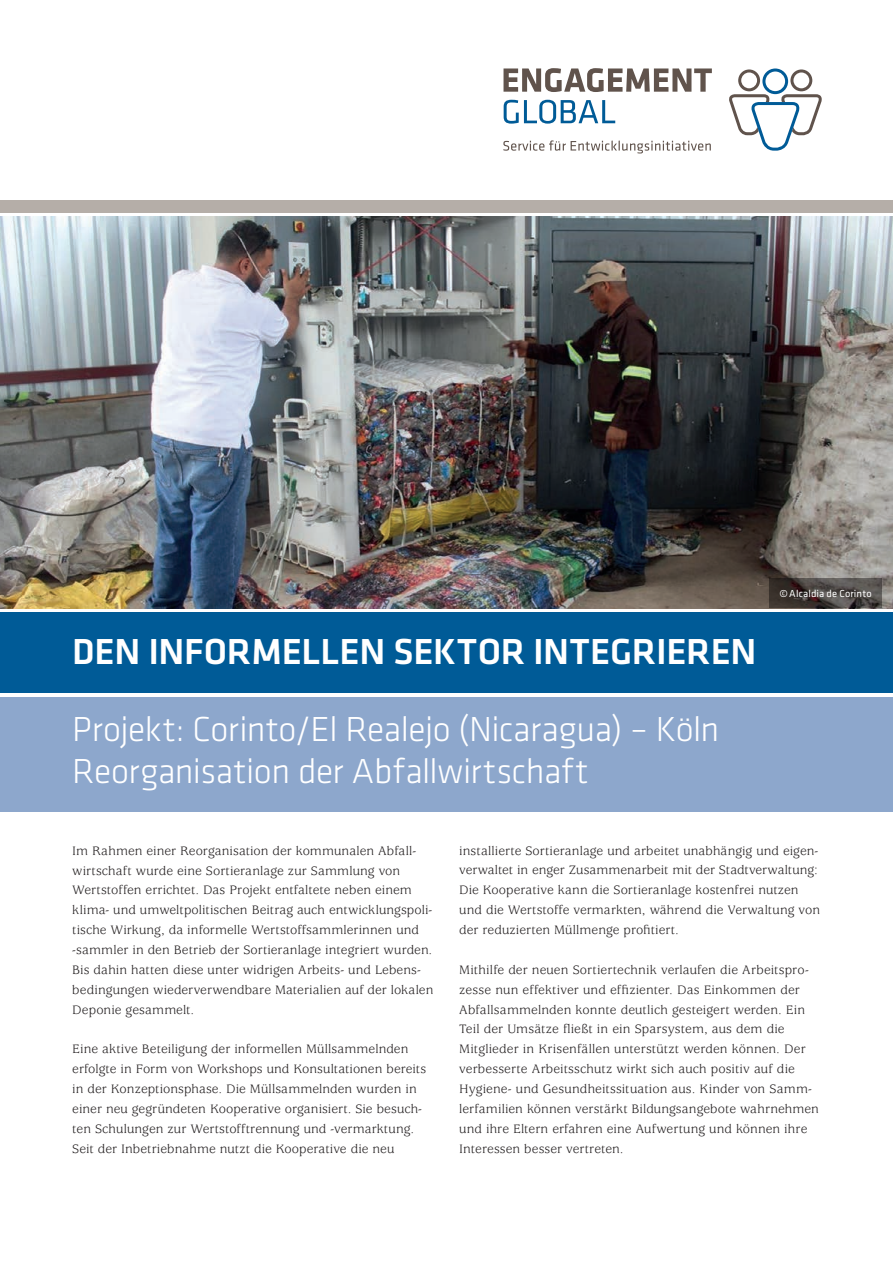
<style>
.page{position:relative;width:893px;height:1263px;background:#fff}
.page>*{position:absolute;margin:0;border:0;box-sizing:border-box;transform-origin:0 0}
.t1{font:500 37.5px "Klavika";letter-spacing:-.01em;color:#fff}
.t2{font:300 36px/42px "Klavika";letter-spacing:-.01em;color:#fff}
.t3{font:13.5px/19.8px "Usherwood Std";letter-spacing:.005em;color:#231f20}
.t4{font:10.5px "Klavika";letter-spacing:.01em;color:#fff}
</style>
<div class="page">
<svg style="left:729px;top:68px;width:93px;height:83px"></svg>
<svg style="left:503px;top:68px;width:209px;height:24px"></svg>
<svg style="left:504px;top:100px;width:111px;height:24px"></svg>
<svg style="left:503px;top:140px;width:208px;height:13px"></svg>
<div style="left:0;top:200px;width:893px;height:13px;background:#b5aea8"></div>
<div style="left:0;top:612px;width:893px;height:81px;background:#005b97"></div>
<img style="left:0;top:217px;width:893px;height:391px">
<div style="left:769px;top:578px;width:113px;height:30px;background:#231f20;opacity:.45"></div>
<div style="left:0;top:697px;width:893px;height:115px;background:#8da7cc"></div>
<p class="t1" style="left:72px;top:631px;width:686px">DEN INFORMELLEN SEKTOR INTEGRIEREN</p>
<p class="t2" style="left:72px;top:709px;width:649px">Projekt: Corinto/El Realejo (Nicaragua) – Köln<br>Reorganisation der Abfallwirtschaft</p>
<p class="t4" style="left:780px;top:587px;width:94px">© Alcaldia de Corinto</p>
<p class="t3" style="left:72px;top:841px;width:363px">Im Rahmen einer Reorganisation der kommunalen Abfall&shy;wirtschaft wurde eine Sortieranlage zur Sammlung von Wertstoffen errichtet. Das Projekt entfaltete neben einem klima- und umweltpolitischen Beitrag auch entwicklungspoli&shy;tische Wirkung, da informelle Wertstoffsammlerinnen und -sammler in den Betrieb der Sortieranlage integriert wurden.<br>Bis dahin hatten diese unter widrigen Arbeits- und Lebens&shy;bedingungen wiederverwendbare Materialien auf der lokalen Deponie gesammelt.</p>
<p class="t3" style="left:72px;top:1040px;width:355px">Eine aktive Beteiligung der informellen Müllsammelnden erfolgte in Form von Workshops und Konsultationen bereits in der Konzeptionsphase. Die Müllsammelnden wurden in einer neu gegründeten Kooperative organisiert. Sie besuch&shy;ten Schulungen zur Wertstofftrennung und -vermarktung.<br>Seit der Inbetriebnahme nutzt die Kooperative die neu</p>
<p class="t3" style="left:459px;top:841px;width:362px">installierte Sortieranlage und arbeitet unabhängig und eigen&shy;verwaltet in enger Zusammenarbeit mit der Stadtverwaltung:<br>Die Kooperative kann die Sortieranlage kostenfrei nutzen und die Wertstoffe vermarkten, während die Verwaltung von der reduzierten Müllmenge profitiert.</p>
<p class="t3" style="left:459px;top:960px;width:361px">Mithilfe der neuen Sortiertechnik verlaufen die Arbeitspro&shy;zesse nun effektiver und effizienter. Das Einkommen der Abfallsammelnden konnte deutlich gesteigert werden. Ein Teil der Umsätze fließt in ein Sparsystem, aus dem die Mitglieder in Krisenfällen unterstützt werden können. Der verbesserte Arbeitsschutz wirkt sich auch positiv auf die Hygiene- und Gesundheitssituation aus. Kinder von Samm&shy;lerfamilien können verstärkt Bildungsangebote wahrnehmen und ihre Eltern erfahren eine Aufwertung und können ihre Interessen besser vertreten.</p>
</div>
